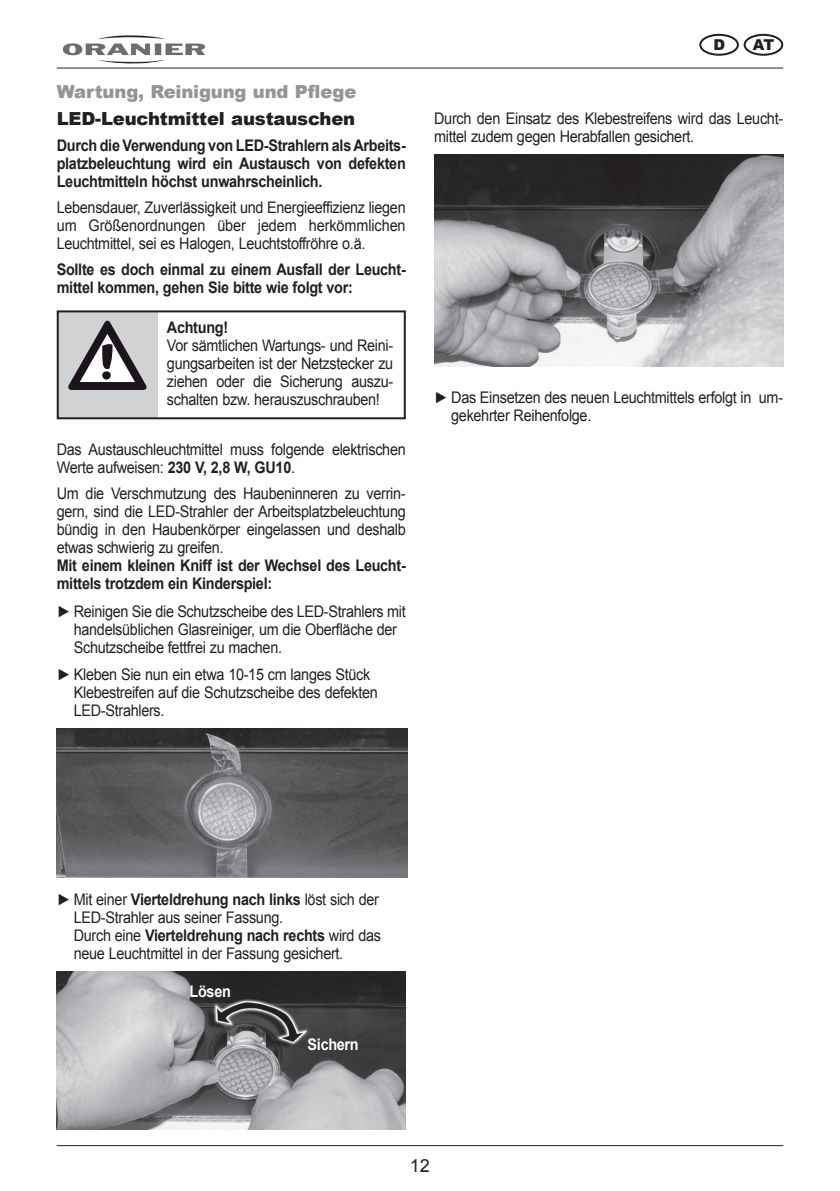
<style>
.page{position:relative;width:840px;height:1191px;background:#fff}
.page>*{position:absolute;margin:0;border:0;box-sizing:border-box;transform-origin:0 0}
.t1{font:900 18px "Arial";letter-spacing:-.01em;color:#231f20}
.t2{font:900 18px "Arial";letter-spacing:-.01em;color:#939598}
.t3{font:18px "Arial";color:#231f20}
.t4{font:16px/18px "Arial";letter-spacing:-.02em;color:#231f20;scale:.9 1}
.t5{font:700 16px/18px "Arial";letter-spacing:-.02em;color:#231f20;scale:.9 1}
.t6{font:700 16px "Arial";letter-spacing:-.02em;color:#fff;scale:.9 1}
.t7{font:900 15px "Arial";color:#231f20}
.s1{font-weight:700}
</style>
<div class="page">
<img style="left:63px;top:35px;width:142px;height:28px">
<hr style="left:57px;top:68px;width:725px;height:1px;background:#231f20">
<hr style="left:57px;top:1145px;width:725px;height:1px;background:#231f20">
<div style="left:743px;top:34px;width:39px;height:22px;border:2px solid #231f20;border-radius:50%"></div>
<div style="left:699px;top:34px;width:39px;height:22px;border:2px solid #231f20;border-radius:50%"></div>
<img style="left:434px;top:154px;width:348px;height:212px">
<div style="left:58px;top:311px;width:100px;height:107px;background:#d1d2d4"></div>
<div style="left:57px;top:310px;width:348px;height:109px;border:2px solid #231f20"></div>
<svg style="left:68px;top:321px;width:78px;height:69px"></svg>
<img style="left:57px;top:728px;width:350px;height:150px">
<img style="left:57px;top:971px;width:348px;height:158px">
<p class="t2" style="left:57px;top:78px;width:301px">Wartung, Reinigung und Pflege</p>
<p class="t1" style="left:57px;top:106px;width:300px">LED-Leuchtmittel austauschen</p>
<p class="t5" style="left:57px;top:137px;width:389px;text-align:justify">Durch die Verwendung von LED-Strahlern als Arbeits&shy;platzbeleuchtung wird ein Austausch von defekten Leuchtmitteln höchst unwahrscheinlich.</p>
<p class="t4" style="left:57px;top:199px;width:389px;text-align:justify">Lebensdauer, Zuverlässigkeit und Energieeffizienz liegen um Größenordnungen über jedem herkömmlichen Leuchtmittel, sei es Halogen, Leuchtstoffröhre o.ä.</p>
<p class="t5" style="left:57px;top:261px;width:389px">Sollte es doch einmal zu einem Ausfall der Leucht&shy;mittel kommen, gehen Sie bitte wie folgt vor:</p>
<p class="t5" style="left:167px;top:319px;width:69px">Achtung!</p>
<p class="t4" style="left:167px;top:336px;width:253px;text-align:justify">Vor sämtlichen Wartungs- und Reini&shy;gungsarbeiten ist der Netzstecker zu ziehen oder die Sicherung auszu&shy;schalten bzw. herauszuschrauben!</p>
<p class="t4" style="left:57px;top:441px;width:389px">Das Austauschleuchtmittel muss folgende elektrischen<br>Werte aufweisen: <span class="s1">230 V, 2,8 W, GU10</span>.</p>
<p class="t4" style="left:57px;top:485px;width:389px;text-align:justify">Um die Verschmutzung des Haubeninneren zu verrin&shy;gern, sind die LED-Strahler der Arbeitsplatzbeleuchtung bündig in den Haubenkörper eingelassen und deshalb etwas schwierig zu greifen.</p>
<p class="t5" style="left:57px;top:557px;width:389px">Mit einem kleinen Kniff ist der Wechsel des Leucht&shy;mittels trotzdem ein Kinderspiel:</p>
<p class="t4" style="left:74px;top:602px;width:370px;text-indent:-17px">► Reinigen Sie die Schutzscheibe des LED-Strahlers mit handelsüblichen Glasreiniger, um die Oberfläche der<br>Schutzscheibe fettfrei zu machen.</p>
<p class="t4" style="left:74px;top:665px;width:339px;text-indent:-17px">► Kleben Sie nun ein etwa 10-15 cm langes Stück<br>Klebestreifen auf die Schutzscheibe des defekten<br>LED-Strahlers.</p>
<p class="t7" style="left:713px;top:34px;width:13px">D</p>
<p class="t7" style="left:752px;top:34px;width:23px">AT</p>
<p class="t4" style="left:434px;top:109px;width:389px">Durch den Einsatz des Klebestreifens wird das Leucht&shy;mittel zudem gegen Herabfallen gesichert.</p>
<p class="t4" style="left:451px;top:389px;width:370px;text-indent:-17px">► Das Einsetzen des neuen Leuchtmittels erfolgt in um&shy;gekehrter Reihenfolge.</p>
<p class="t4" style="left:74px;top:890px;width:342px;text-indent:-17px">► Mit einer <span class="s1">Vierteldrehung nach links</span> löst sich der LED-Strahler aus seiner Fassung.<br>Durch eine <span class="s1">Vierteldrehung nach rechts</span> wird das neue Leuchtmittel in der Fassung gesichert.</p>
<p class="t6" style="left:189px;top:981px;width:47px">Lösen</p>
<p class="t6" style="left:307px;top:1034px;width:58px">Sichern</p>
<p class="t3" style="left:410px;top:1154px;width:22px">12</p>
</div>
